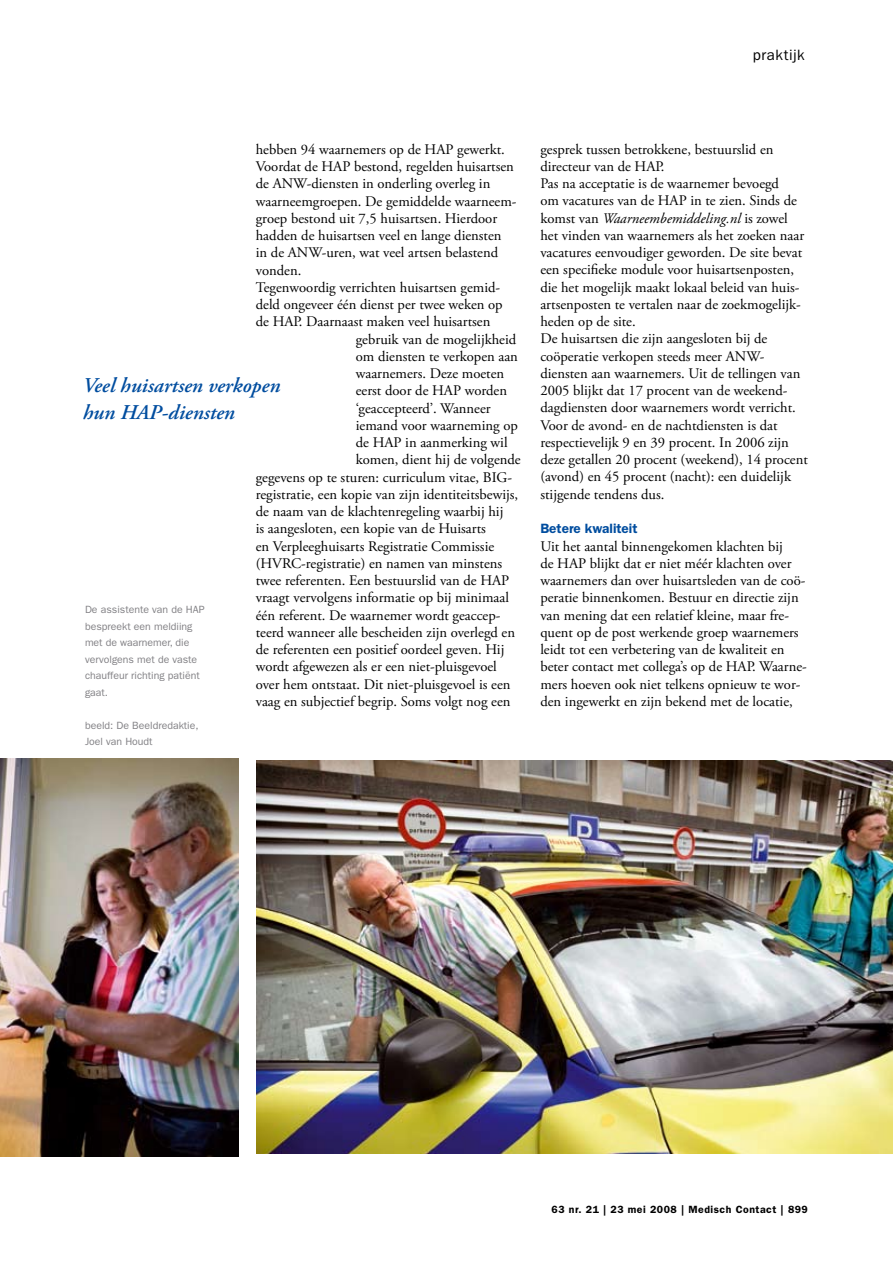
<style>
.page{position:relative;width:893px;height:1263px;background:#fff}
.page>*{position:absolute;margin:0;border:0;box-sizing:border-box;transform-origin:0 0}
.t1{font:italic 600 21px/27px "Adobe Garamond Pro";color:#004d9f}
.t2{font:15px "ITC Franklin Gothic Std";letter-spacing:.04em;color:#000}
.t3{font:14.7px/17.2px "Adobe Garamond Pro";color:#000}
.t4{font:600 13.5px "ITC Franklin Gothic Std";color:#004d9f}
.t5{font:10.5px/16.5px "ITC Franklin Gothic Std";color:#818084}
.t6{font:600 10.5px "ITC Franklin Gothic Std";letter-spacing:.05em;color:#000}
.s1{font-style:italic}
</style>
<div class="page">
<img style="left:0;top:759px;width:238px;height:398px">
<img style="left:256px;top:760px;width:637px;height:393px">
<p class="t2" style="left:753px;top:46px;width:53px">praktijk</p>
<p class="t3" style="left:256px;top:141px;width:251px">hebben 94 waarnemers op de HAP gewerkt.</p>
<p class="t3" style="left:256px;top:158px;width:260px">Voordat de HAP bestond, regelden huisartsen</p>
<p class="t3" style="left:256px;top:176px;width:236px">de ANW-diensten in onderling overleg in</p>
<p class="t3" style="left:256px;top:193px;width:262px">waarneemgroepen. De gemiddelde waarneem-</p>
<p class="t3" style="left:256px;top:210px;width:243px">groep bestond uit 7,5 huisartsen. Hierdoor</p>
<p class="t3" style="left:256px;top:227px;width:247px">hadden de huisartsen veel en lange diensten</p>
<p class="t3" style="left:256px;top:245px;width:244px">in de ANW-uren, wat veel artsen belastend</p>
<p class="t3" style="left:256px;top:262px;width:47px">vonden.</p>
<p class="t3" style="left:256px;top:279px;width:246px">Tegenwoordig verrichten huisartsen gemid-</p>
<p class="t3" style="left:256px;top:296px;width:248px">deld ongeveer één dienst per twee weken op</p>
<p class="t3" style="left:256px;top:313px;width:236px">de HAP. Daarnaast maken veel huisartsen</p>
<p class="t3" style="left:356px;top:331px;width:162px">gebruik van de mogelijkheid</p>
<p class="t3" style="left:356px;top:348px;width:164px">om diensten te verkopen aan</p>
<p class="t3" style="left:356px;top:365px;width:150px">waarnemers. Deze moeten</p>
<p class="t3" style="left:356px;top:382px;width:153px">eerst door de HAP worden</p>
<p class="t3" style="left:356px;top:400px;width:136px">‘geaccepteerd’. Wanneer</p>
<p class="t3" style="left:356px;top:417px;width:164px">iemand voor waarneming op</p>
<p class="t3" style="left:356px;top:434px;width:153px">de HAP in aanmerking wil</p>
<p class="t3" style="left:356px;top:451px;width:166px">komen, dient hij de volgende</p>
<p class="t3" style="left:256px;top:469px;width:257px">gegevens op te sturen: curriculum vitae, BIG-</p>
<p class="t3" style="left:256px;top:486px;width:264px">registratie, een kopie van zijn identiteitsbewijs,</p>
<p class="t3" style="left:256px;top:503px;width:249px">de naam van de klachtenregeling waarbij hij</p>
<p class="t3" style="left:256px;top:520px;width:232px">is aangesloten, een kopie van de Huisarts</p>
<p class="t3" style="left:256px;top:538px;width:240px">en Verpleeghuisarts Registratie Commissie</p>
<p class="t3" style="left:256px;top:555px;width:248px">(HVRC-registratie) en namen van minstens</p>
<p class="t3" style="left:256px;top:572px;width:255px">twee referenten. Een bestuurslid van de HAP</p>
<p class="t3" style="left:256px;top:589px;width:255px">vraagt vervolgens informatie op bij minimaal</p>
<p class="t3" style="left:256px;top:607px;width:246px">één referent. De waarnemer wordt geaccep-</p>
<p class="t3" style="left:256px;top:624px;width:261px">teerd wanneer alle bescheiden zijn overlegd en</p>
<p class="t3" style="left:256px;top:641px;width:250px">de referenten een positief oordeel geven. Hij</p>
<p class="t3" style="left:256px;top:658px;width:243px">wordt afgewezen als er een niet-pluisgevoel</p>
<p class="t3" style="left:256px;top:676px;width:256px">over hem ontstaat. Dit niet-pluisgevoel is een</p>
<p class="t3" style="left:256px;top:693px;width:256px">vaag en subjectief begrip. Soms volgt nog een</p>
<h1 class="t1" style="left:83px;top:373px;width:199px">Veel huisartsen verkopen hun HAP-diensten</h1>
<p class="t5" style="left:85px;top:601px;width:121px">De assistente van de HAP bespreekt een meldiing met de waarnemer, die vervolgens met de vaste chauffeur richting patiënt gaat.</p>
<p class="t5" style="left:85px;top:717px;width:115px">beeld: De Beeldredaktie,<br>Joel van Houdt</p>
<p class="t3" style="left:540px;top:141px;width:269px">gesprek tussen betrokkene, bestuurslid en directeur van de HAP.<br>Pas na acceptatie is de waarnemer bevoegd<br>om vacatures van de HAP in te zien. Sinds de komst van <span class="s1">Waarneembemiddeling.nl</span> is zowel het vinden van waarnemers als het zoeken naar vacatures eenvoudiger geworden. De site bevat een specifieke module voor huisartsenposten, die het mogelijk maakt lokaal beleid van huis&shy;artsenposten te vertalen naar de zoekmogelijk&shy;heden op de site.<br>De huisartsen die zijn aangesloten bij de coöperatie verkopen steeds meer ANW&shy;diensten aan waarnemers. Uit de tellingen van 2005 blijkt dat 17 procent van de weekend&shy;dagdiensten door waarnemers wordt verricht.<br>Voor de avond- en de nachtdiensten is dat respectievelijk 9 en 39 procent. In 2006 zijn deze getallen 20 procent (weekend), 14 procent (avond) en 45 procent (nacht): een duidelijk stijgende tendens dus.</p>
<p class="t4" style="left:540px;top:521px;width:99px">Betere kwaliteit</p>
<p class="t3" style="left:540px;top:538px;width:268px">Uit het aantal binnengekomen klachten bij<br>de HAP blijkt dat er niet méér klachten over waarnemers dan over huisartsleden van de coö&shy;peratie binnenkomen. Bestuur en directie zijn van mening dat een relatief kleine, maar fre&shy;quent op de post werkende groep waarnemers leidt tot een verbetering van de kwaliteit en beter contact met collega’s op de HAP. Waarne&shy;mers hoeven ook niet telkens opnieuw te wor&shy;den ingewerkt en zijn bekend met de locatie,</p>
<p class="t6" style="left:551px;top:1203px;width:258px">63 nr. 21 | 23 mei 2008 | Medisch Contact | 899</p>
</div>
